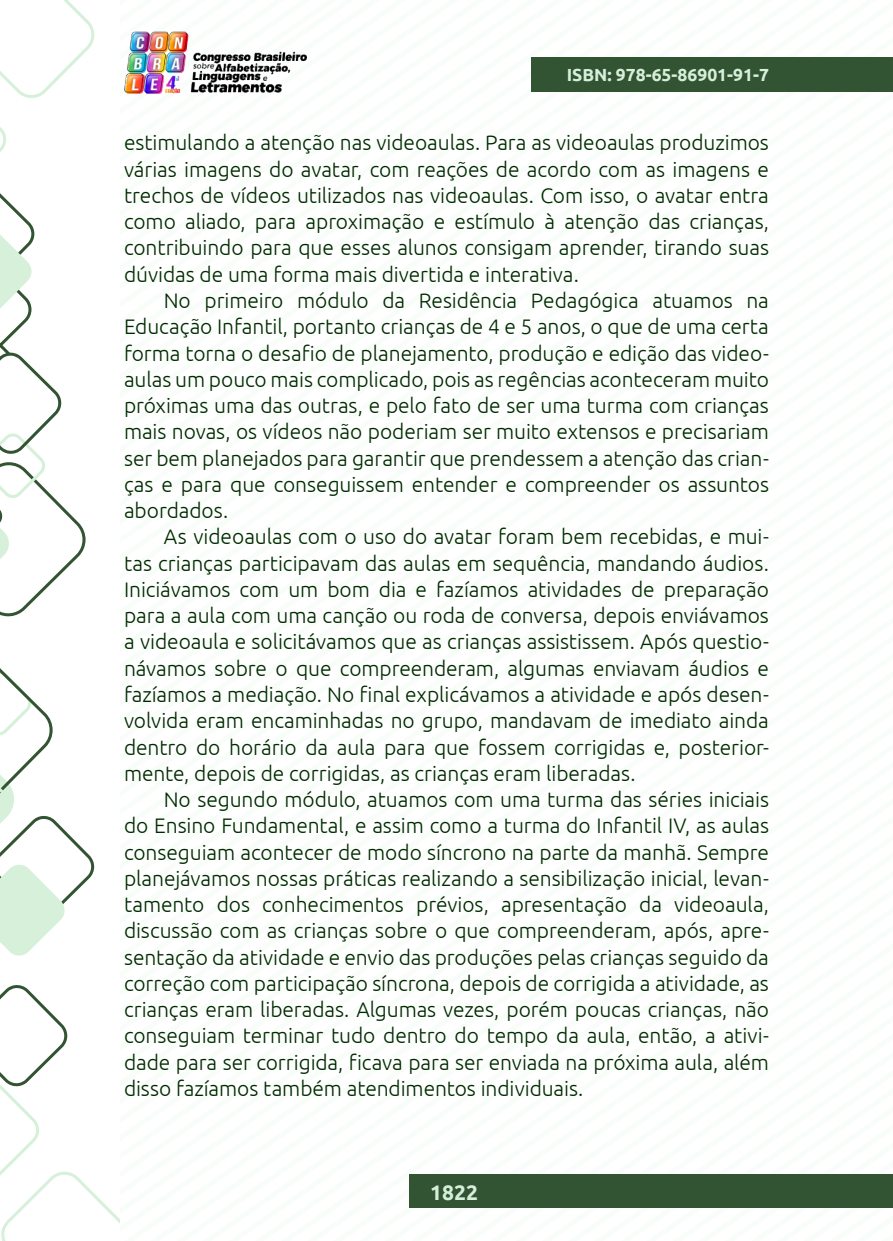
<style>
.page{position:relative;width:893px;height:1241px;background:#fff}
.page>*{position:absolute;margin:0;border:0;box-sizing:border-box;transform-origin:0 0}
._8_CORPO{font:300 21px/26.2px "Ubuntu";letter-spacing:-.005em;color:#002b00;text-align:justify}
.t1{font:700 21px "Ubuntu";color:#d6efda}
.t2{font:700 17.5px "Ubuntu";color:#d6efda}
</style>
<div class="page">
<img style="left:124px;top:31px;width:182px;height:62px">
<div style="left:532px;top:57px;width:361px;height:35px;background:#335433"></div>
<div style="left:410px;top:1174px;width:483px;height:33px;background:#335433"></div>
<svg style="left:0;top:985px;width:119px;height:255px"></svg>
<svg style="left:0;top:0;width:94px;height:616px"></svg>
<svg style="left:0;top:668px;width:94px;height:288px"></svg>
<p class="t2" style="left:567px;top:64px;width:204px">ISBN: 978-65-86901-91-7</p>
<p class="_8_CORPO" style="left:124px;top:129px;width:646px">estimulando a atenção nas videoaulas. Para as videoaulas produzimos várias imagens do avatar, com reações de acordo com as imagens e trechos de vídeos utilizados nas videoaulas. Com isso, o avatar entra como aliado, para aproximação e estímulo à atenção das crianças, contribuindo para que esses alunos consigam aprender, tirando suas dúvidas de uma forma mais divertida e interativa.</p>
<p class="_8_CORPO" style="left:124px;top:287px;width:646px;text-indent:40px">No primeiro módulo da Residência Pedagógica atuamos na Educação Infantil, portanto crianças de 4 e 5 anos, o que de uma certa forma torna o desafio de planejamento, produção e edição das video&shy;aulas um pouco mais complicado, pois as regências aconteceram muito próximas uma das outras, e pelo fato de ser uma turma com crianças mais novas, os vídeos não poderiam ser muito extensos e precisariam ser bem planejados para garantir que prendessem a atenção das crian&shy;ças e para que conseguissem entender e compreender os assuntos abordados.</p>
<p class="_8_CORPO" style="left:124px;top:523px;width:646px;text-indent:40px">As videoaulas com o uso do avatar foram bem recebidas, e mui&shy;tas crianças participavam das aulas em sequência, mandando áudios.<br>Iniciávamos com um bom dia e fazíamos atividades de preparação para a aula com uma canção ou roda de conversa, depois enviávamos a videoaula e solicitávamos que as crianças assistissem. Após questio&shy;návamos sobre o que compreenderam, algumas enviavam áudios e fazíamos a mediação. No final explicávamos a atividade e após desen&shy;volvida eram encaminhadas no grupo, mandavam de imediato ainda dentro do horário da aula para que fossem corrigidas e, posterior&shy;mente, depois de corrigidas, as crianças eram liberadas.</p>
<p class="_8_CORPO" style="left:124px;top:785px;width:646px;text-indent:40px">No segundo módulo, atuamos com uma turma das séries iniciais do Ensino Fundamental, e assim como a turma do Infantil IV, as aulas conseguiam acontecer de modo síncrono na parte da manhã. Sempre planejávamos nossas práticas realizando a sensibilização inicial, levan&shy;tamento dos conhecimentos prévios, apresentação da videoaula, discussão com as crianças sobre o que compreenderam, após, apre&shy;sentação da atividade e envio das produções pelas crianças seguido da correção com participação síncrona, depois de corrigida a atividade, as crianças eram liberadas. Algumas vezes, porém poucas crianças, não conseguiam terminar tudo dentro do tempo da aula, então, a ativi&shy;dade para ser corrigida, ficava para ser enviada na próxima aula, além disso fazíamos também atendimentos individuais.</p>
<p class="t1" style="left:430px;top:1178px;width:49px">1822</p>
</div>
